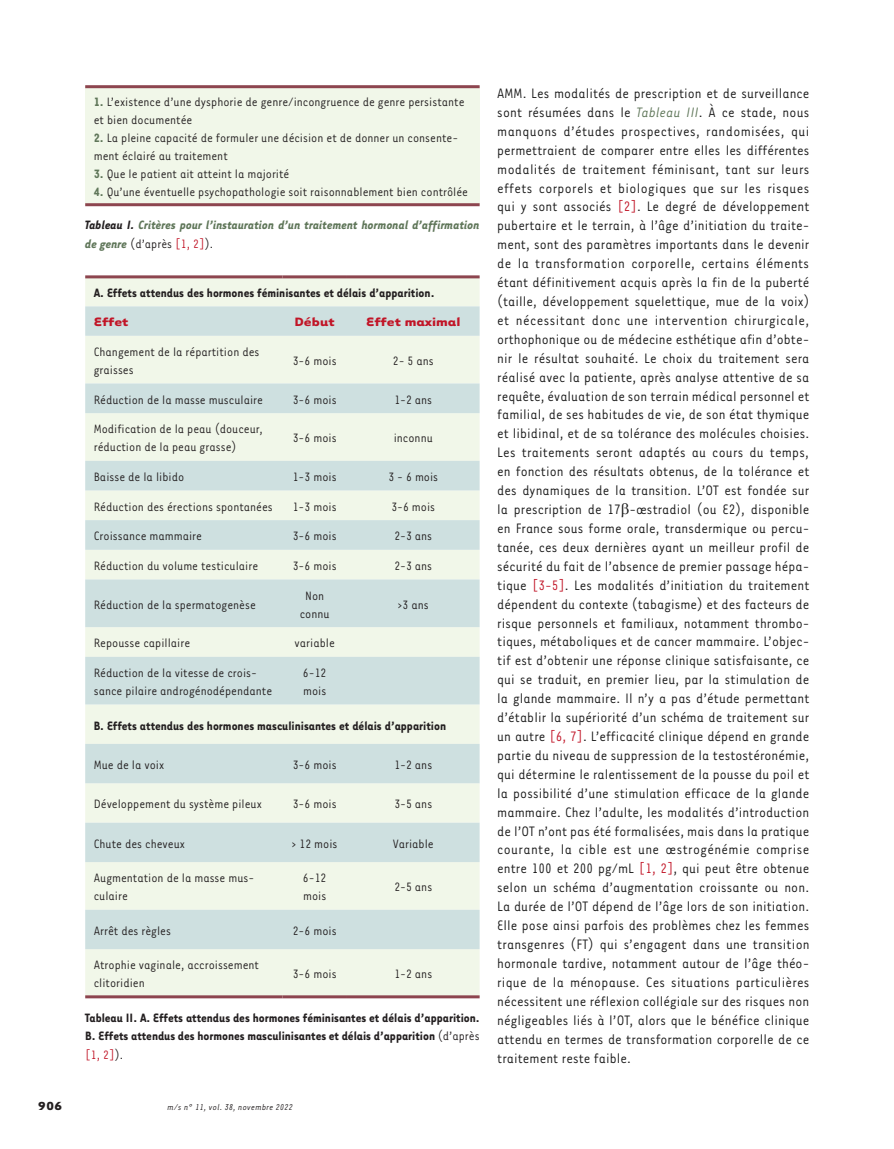
<style>
.page{position:relative;width:894px;height:1149px;background:#fff}
.page>*{position:absolute;margin:0;border:0;box-sizing:border-box;transform-origin:0 0}
.t1{font:15.75px/18.9px "Tarzana Narrow";letter-spacing:.005em;color:#191919;text-align:justify}
.t2{font:13.95px/18px "Tarzana Narrow";color:#231f20}
.t3{font:700 13.95px/18.9px "Tarzana Narrow";color:#231f20;text-align:justify}
.t4{font:italic 700 13.95px/18.9px "Tarzana Narrow";color:#5f7659}
.t5{font:700 13.95px "Tarzana Wide";color:#c11527}
.t6{font:700 13.5px "Tarzana Wide";color:#231f20}
.t7{font:italic 9.75px "Tarzana Narrow";letter-spacing:.025em;color:#231f20}
.s1{font-weight:700;color:#5f7659}
.s2{color:#231f20}
.s3{font-weight:400;font-style:normal;color:#231f20}
.s4{font-weight:400;font-style:normal;color:#c11527}
.s5{font-weight:400}
.s6{font-weight:400;color:#c11527}
.s7{font-style:italic;color:#5f7659}
.s8{color:#c11527}
</style>
<div class="page">
<div style="left:85px;top:87px;width:394px;height:118px;background:#f1f7e9"></div>
<hr style="left:85px;top:85px;width:394px;height:3px;background:#8d454f">
<hr style="left:85px;top:203px;width:394px;height:3px;background:#8d454f">
<div style="left:85px;top:278px;width:394px;height:717px;background:#f1f7e9"></div>
<svg style="left:85px;top:306px;width:394px;height:643px;fill:#cee0e0"></svg>
<hr style="left:85px;top:275px;width:197px;height:3px;background:#8d454f">
<hr style="left:282px;top:275px;width:65px;height:3px;background:#8d454f">
<hr style="left:347px;top:275px;width:132px;height:3px;background:#8d454f">
<hr style="left:85px;top:995px;width:197px;height:3px;background:#8d454f">
<hr style="left:282px;top:995px;width:65px;height:3px;background:#8d454f">
<hr style="left:347px;top:995px;width:132px;height:3px;background:#8d454f">
<p class="t2" style="left:94px;top:92px;width:372px"><span class="s1">1.</span> L’existence d’une dysphorie de genre/incongruence de genre persistante et bien documentée</p>
<p class="t2" style="left:94px;top:128px;width:366px"><span class="s1">2.</span> La pleine capacité de formuler une décision et de donner un consente&shy;ment éclairé au traitement</p>
<p class="t2" style="left:94px;top:164px;width:197px"><span class="s1">3.</span> Que le patient ait atteint la majorité</p>
<p class="t2" style="left:94px;top:182px;width:375px"><span class="s1">4.</span> Qu’une éventuelle psychopathologie soit raisonnablement bien contrôlée</p>
<p class="t4" style="left:85px;top:215px;width:395px"><span class="s2">Tableau I.</span> Critères pour l’instauration d’un traitement hormonal d’affirmation de genre <span class="s3">(d’après</span> <span class="s4">[1, 2]</span><span class="s3">).</span></p>
<p class="t3" style="left:94px;top:283px;width:342px">A. Effets attendus des hormones féminisantes et délais d’apparition.</p>
<p class="t5" style="left:94px;top:313px;width:36px">Effet</p>
<p class="t5" style="left:294px;top:313px;width:42px">Début</p>
<p class="t5" style="left:366px;top:313px;width:96px">Effet maximal</p>
<p class="t2" style="left:94px;top:342px;width:167px">Changement de la répartition des graisses</p>
<p class="t2" style="left:292px;top:351px;width:45px">3-6 mois</p>
<p class="t2" style="left:392px;top:351px;width:42px">2- 5 ans</p>
<p class="t2" style="left:94px;top:390px;width:171px">Réduction de la masse musculaire</p>
<p class="t2" style="left:292px;top:390px;width:45px">3-6 mois</p>
<p class="t2" style="left:394px;top:390px;width:39px">1-2 ans</p>
<p class="t2" style="left:94px;top:419px;width:171px">Modification de la peau (douceur, réduction de la peau grasse)</p>
<p class="t2" style="left:292px;top:428px;width:45px">3-6 mois</p>
<p class="t2" style="left:393px;top:428px;width:41px">inconnu</p>
<p class="t2" style="left:94px;top:467px;width:92px">Baisse de la libido</p>
<p class="t2" style="left:292px;top:467px;width:45px">1-3 mois</p>
<p class="t2" style="left:388px;top:467px;width:51px">3 - 6 mois</p>
<p class="t2" style="left:94px;top:497px;width:180px">Réduction des érections spontanées</p>
<p class="t2" style="left:292px;top:497px;width:45px">1-3 mois</p>
<p class="t2" style="left:391px;top:497px;width:45px">3-6 mois</p>
<p class="t2" style="left:94px;top:526px;width:110px">Croissance mammaire</p>
<p class="t2" style="left:292px;top:526px;width:45px">3-6 mois</p>
<p class="t2" style="left:394px;top:526px;width:39px">2-3 ans</p>
<p class="t2" style="left:94px;top:556px;width:166px">Réduction du volume testiculaire</p>
<p class="t2" style="left:292px;top:556px;width:45px">3-6 mois</p>
<p class="t2" style="left:394px;top:556px;width:39px">2-3 ans</p>
<p class="t2" style="left:94px;top:595px;width:163px">Réduction de la spermatogenèse</p>
<p class="t2" style="left:299px;top:586px;width:31px;text-align:center">Non connu</p>
<p class="t2" style="left:398px;top:595px;width:32px">&gt;3 ans</p>
<p class="t2" style="left:94px;top:633px;width:98px">Repousse capillaire</p>
<p class="t2" style="left:294px;top:633px;width:42px">variable</p>
<p class="t2" style="left:94px;top:663px;width:180px">Réduction de la vitesse de crois&shy;sance pilaire androgénodépendante</p>
<p class="t2" style="left:303px;top:663px;width:25px">6-12 mois</p>
<p class="t3" style="left:94px;top:715px;width:354px">B. Effets attendus des hormones masculinisantes et délais d’apparition</p>
<p class="t2" style="left:94px;top:755px;width:72px">Mue de la voix</p>
<p class="t2" style="left:293px;top:755px;width:45px">3-6 mois</p>
<p class="t2" style="left:394px;top:755px;width:39px">1-2 ans</p>
<p class="t2" style="left:94px;top:794px;width:169px">Développement du système pileux</p>
<p class="t2" style="left:293px;top:794px;width:45px">3-6 mois</p>
<p class="t2" style="left:394px;top:794px;width:39px">3-5 ans</p>
<p class="t2" style="left:94px;top:833px;width:93px">Chute des cheveux</p>
<p class="t2" style="left:292px;top:833px;width:47px">&gt; 12 mois</p>
<p class="t2" style="left:393px;top:833px;width:42px">Variable</p>
<p class="t2" style="left:94px;top:868px;width:162px">Augmentation de la masse mus&shy;culaire</p>
<p class="t2" style="left:303px;top:868px;width:25px">6-12 mois</p>
<p class="t2" style="left:394px;top:877px;width:39px">2-5 ans</p>
<p class="t2" style="left:94px;top:921px;width:79px">Arrêt des règles</p>
<p class="t2" style="left:293px;top:921px;width:45px">2-6 mois</p>
<p class="t2" style="left:94px;top:955px;width:167px">Atrophie vaginale, accroissement clitoridien</p>
<p class="t2" style="left:293px;top:964px;width:45px">3-6 mois</p>
<p class="t2" style="left:394px;top:964px;width:39px">1-2 ans</p>
<p class="t3" style="left:85px;top:1007px;width:396px">Tableau II. A. Effets attendus des hormones féminisantes et délais d’apparition.<br>B. Effets attendus des hormones masculinisantes et délais d’apparition <span class="s5">(d’après </span><span class="s6">[1, 2]</span><span class="s5">).</span></p>
<p class="t6" style="left:38px;top:1097px;width:26px">906</p>
<p class="t7" style="left:167px;top:1100px;width:127px">m/s n° 11, vol. 38, novembre 2022</p>
<p class="t1" style="left:497px;top:83px;width:314px">AMM. Les modalités de prescription et de surveillance sont résumées dans le <span class="s7">Tableau III</span>. À ce stade, nous manquons d’études prospectives, randomisées, qui permettraient de comparer entre elles les différentes modalités de traitement féminisant, tant sur leurs effets corporels et biologiques que sur les risques qui y sont associés <span class="s8">[2]</span>. Le degré de développement pubertaire et le terrain, à l’âge d’initiation du traite&shy;ment, sont des paramètres importants dans le devenir de la transformation corporelle, certains éléments étant définitivement acquis après la fin de la puberté (taille, développement squelettique, mue de la voix) et nécessitant donc une intervention chirurgicale, orthophonique ou de médecine esthétique afin d’obte&shy;nir le résultat souhaité. Le choix du traitement sera réalisé avec la patiente, après analyse attentive de sa requête, évaluation de son terrain médical personnel et familial, de ses habitudes de vie, de son état thymique et libidinal, et de sa tolérance des molécules choisies.<br>Les traitements seront adaptés au cours du temps, en fonction des résultats obtenus, de la tolérance et des dynamiques de la transition. L’OT est fondée sur la prescription de 17 -œstradiol (ou E2), disponible en France sous forme orale, transdermique ou percu&shy;tanée, ces deux dernières ayant un meilleur profil de sécurité du fait de l’absence de premier passage hépa&shy;tique <span class="s8">[3-5]</span>. Les modalités d’initiation du traitement dépendent du contexte (tabagisme) et des facteurs de risque personnels et familiaux, notamment thrombo&shy;tiques, métaboliques et de cancer mammaire. L’objec&shy;tif est d’obtenir une réponse clinique satisfaisante, ce qui se traduit, en premier lieu, par la stimulation de la glande mammaire. Il n’y a pas d’étude permettant d’établir la supériorité d’un schéma de traitement sur un autre <span class="s8">[6, 7]</span>. L’efficacité clinique dépend en grande partie du niveau de suppression de la testostéronémie, qui détermine le ralentissement de la pousse du poil et la possibilité d’une stimulation efficace de la glande mammaire. Chez l’adulte, les modalités d’introduction de l’OT n’ont pas été formalisées, mais dans la pratique courante, la cible est une œstrogénémie comprise entre 100 et 200 pg/mL <span class="s8">[1, 2]</span>, qui peut être obtenue selon un schéma d’augmentation croissante ou non.<br>La durée de l’OT dépend de l’âge lors de son initiation.<br>Elle pose ainsi parfois des problèmes chez les femmes transgenres (FT) qui s’engagent dans une transition hormonale tardive, notamment autour de l’âge théo&shy;rique de la ménopause. Ces situations particulières nécessitent une réflexion collégiale sur des risques non négligeables liés à l’OT, alors que le bénéfice clinique attendu en termes de transformation corporelle de ce traitement reste faible.</p>
</div>
